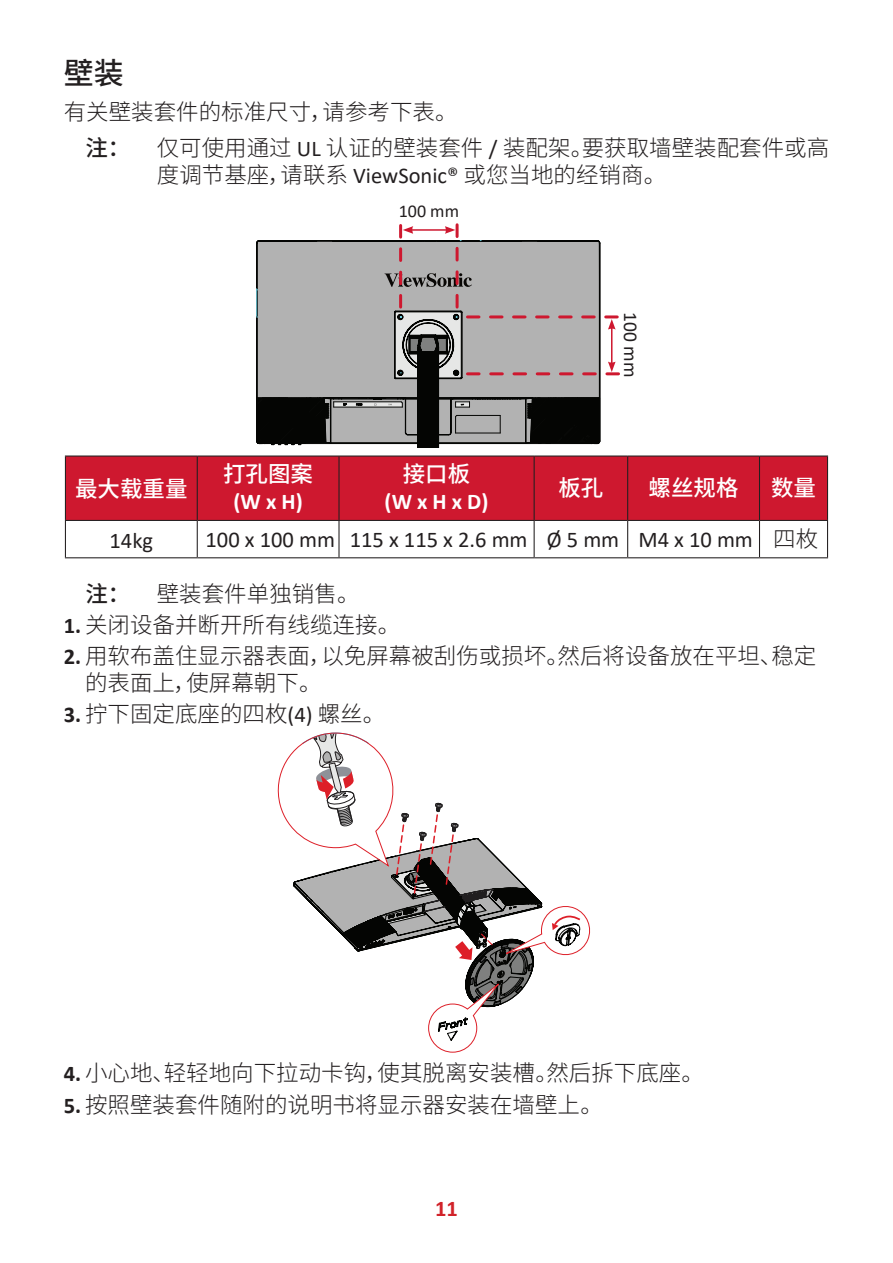
<style>
.page{position:relative;width:893px;height:1263px;background:#fff}
.page>*{position:absolute;margin:0;border:0;box-sizing:border-box;transform-origin:0 0}
.t1{font:500 30px "Noto Sans SC";color:#231f20}
.t2{font:300 22.5px/35.5px "Noto Sans SC";color:#231f20}
.t3{font:22.5px "Calibri";color:#231f20}
.t4{font:500 22.5px "Noto Sans SC";color:#fff}
.t5{font:700 22.5px "Calibri";color:#fff}
.t6{font:700 22.5px "Calibri";color:#d1232a}
.t7{font:19.5px "Calibri";color:#231f20}
.t8{font:18px "Calibri";color:#231f20}
.s1{font-weight:500}
.s2{font-family:"Calibri";font-weight:400}
.s3{font-family:"Noto Sans SC";font-weight:300}
.s4{font-family:"Calibri";font-weight:700}
</style>
<div class="page">
<svg style="left:256px;top:225px;width:362px;height:222px;background:#a09e9e"></svg>
<div style="left:66px;top:457px;width:761px;height:63px;background:#ce182f"></div>
<hr style="left:65px;top:455px;width:132px;height:2px;background:#231f20">
<hr style="left:65px;top:457px;width:1px;height:63px;background:#231f20">
<hr style="left:197px;top:455px;width:142px;height:2px;background:#231f20">
<hr style="left:197px;top:457px;width:1px;height:63px;background:#231f20">
<hr style="left:339px;top:455px;width:195px;height:2px;background:#231f20">
<hr style="left:338px;top:457px;width:2px;height:63px;background:#231f20">
<hr style="left:534px;top:455px;width:94px;height:2px;background:#231f20">
<hr style="left:534px;top:457px;width:1px;height:63px;background:#231f20">
<hr style="left:628px;top:455px;width:131px;height:2px;background:#231f20">
<hr style="left:627px;top:457px;width:1px;height:63px;background:#231f20">
<hr style="left:759px;top:455px;width:69px;height:2px;background:#231f20">
<hr style="left:759px;top:457px;width:1px;height:63px;background:#231f20">
<hr style="left:827px;top:457px;width:1px;height:63px;background:#231f20">
<hr style="left:65px;top:520px;width:132px;height:1px;background:#231f20">
<hr style="left:65px;top:521px;width:1px;height:36px;background:#231f20">
<hr style="left:197px;top:520px;width:142px;height:1px;background:#231f20">
<hr style="left:197px;top:521px;width:1px;height:36px;background:#231f20">
<hr style="left:339px;top:520px;width:195px;height:1px;background:#231f20">
<hr style="left:338px;top:521px;width:2px;height:36px;background:#231f20">
<hr style="left:534px;top:520px;width:94px;height:1px;background:#231f20">
<hr style="left:534px;top:521px;width:1px;height:36px;background:#231f20">
<hr style="left:628px;top:520px;width:131px;height:1px;background:#231f20">
<hr style="left:627px;top:521px;width:1px;height:36px;background:#231f20">
<hr style="left:759px;top:520px;width:69px;height:1px;background:#231f20">
<hr style="left:759px;top:521px;width:1px;height:36px;background:#231f20">
<hr style="left:827px;top:521px;width:1px;height:36px;background:#231f20">
<hr style="left:65px;top:557px;width:132px;height:1px;background:#231f20">
<hr style="left:197px;top:557px;width:142px;height:1px;background:#231f20">
<hr style="left:339px;top:557px;width:195px;height:1px;background:#231f20">
<hr style="left:534px;top:557px;width:94px;height:1px;background:#231f20">
<hr style="left:628px;top:557px;width:131px;height:1px;background:#231f20">
<hr style="left:759px;top:557px;width:69px;height:1px;background:#231f20">
<svg style="left:277px;top:732px;width:313px;height:321px"></svg>
<h1 class="t1" style="left:64px;top:56px;width:61px">壁装</h1>
<p class="t2" style="left:85px;top:95px;width:745px;text-indent:-22px">有关壁装套件的标准尺寸，请参考下表。<br><span class="s1">注：</span> 仅可使用通过 <span class="s2">UL</span> 认证的壁装套件 <span class="s2">/</span> 装配架。要获取墙壁装配套件或高</p>
<p class="t2" style="left:157px;top:157px;width:511px">度调节基座，请联系 <span class="s2">ViewSonic®</span> 或您当地的经销商。</p>
<p class="t4" style="left:75px;top:476px;width:114px">最大载重量</p>
<p class="t4" style="left:223px;top:461px;width:91px">打孔图案</p>
<p class="t5" style="left:234px;top:486px;width:71px">(W x H)</p>
<p class="t8" style="left:399px;top:198px;width:62px">100 mm</p>
<p class="t4" style="left:403px;top:461px;width:69px">接口板</p>
<p class="t5" style="left:385px;top:486px;width:105px">(W x H x D)</p>
<p class="t7" style="left:644px;top:312px;width:67px;rotate:90deg">100 mm</p>
<p class="t4" style="left:558px;top:475px;width:46px">板孔</p>
<p class="t4" style="left:649px;top:475px;width:91px">螺丝规格</p>
<p class="t4" style="left:771px;top:475px;width:46px">数量</p>
<p class="t3" style="left:110px;top:525px;width:45px">14kg</p>
<p class="t3" style="left:206px;top:523px;width:614px">100 x 100 mm 115 x 115 x 2.6 mm Ø 5 mm M4 x 10 mm <span class="s3">四枚</span></p>
<p class="t2" style="left:85px;top:576px;width:276px"><span class="s1">注：</span> 壁装套件单独销售。</p>
<p class="t2" style="left:64px;top:607px;width:338px"><span class="s4">1.</span> 关闭设备并断开所有线缆连接。</p>
<p class="t2" style="left:85px;top:643px;width:733px;line-height:27px;text-indent:-21px"><span class="s4">2.</span> 用软布盖住显示器表面，以免屏幕被刮伤或损坏。然后将设备放在平坦、稳定的表面上，使屏幕朝下。</p>
<p class="t2" style="left:64px;top:697px;width:323px"><span class="s4">3.</span> 拧下固定底座的四枚<span class="s2">(4)</span> 螺丝。</p>
<p class="t2" style="left:64px;top:1056px;width:642px"><span class="s4">4.</span> 小心地、轻轻地向下拉动卡钩，使其脱离安装槽。然后拆下底座。</p>
<p class="t2" style="left:64px;top:1087px;width:541px"><span class="s4">5.</span> 按照壁装套件随附的说明书将显示器安装在墙壁上。</p>
<p class="t6" style="left:435px;top:1193px;width:24px">11</p>
</div>
